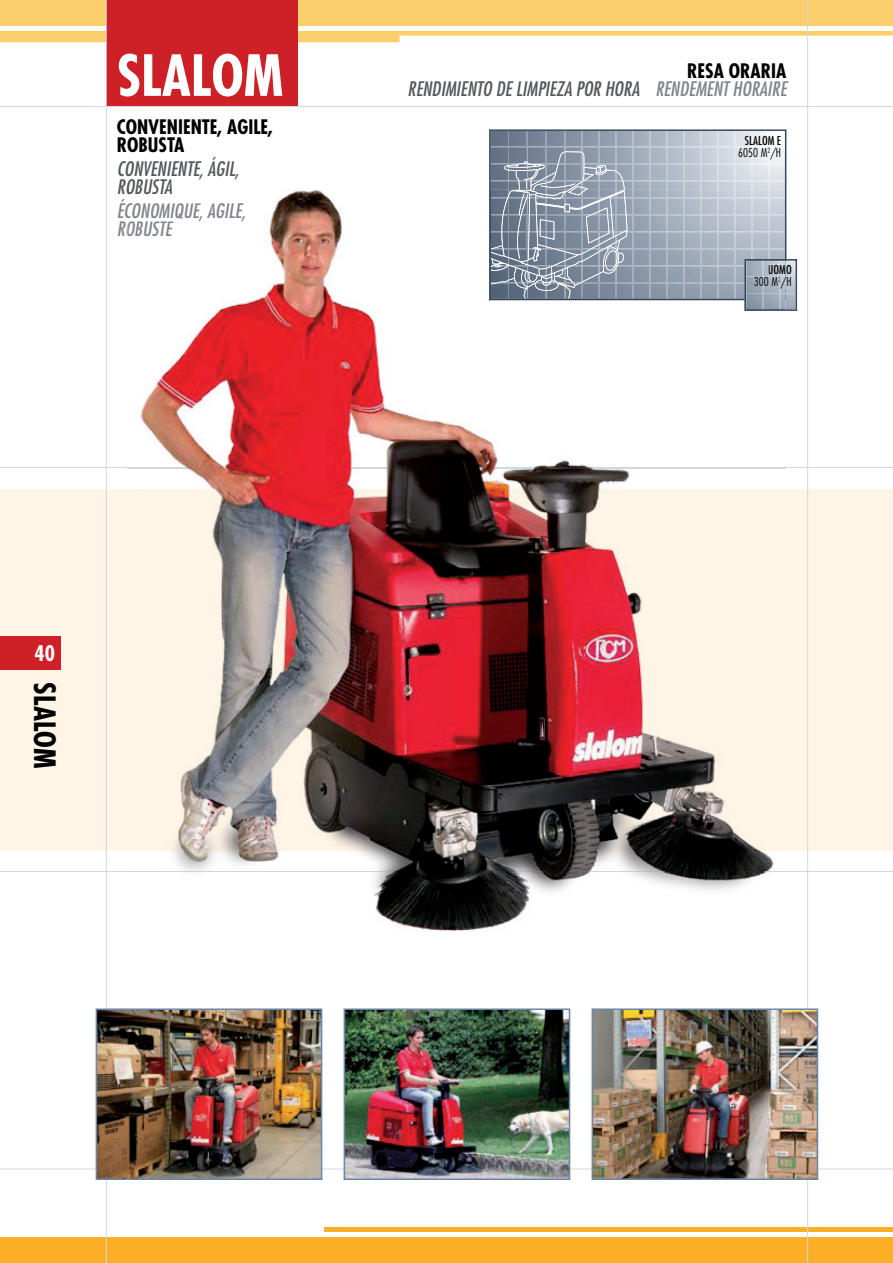
<style>
.page{position:relative;width:893px;height:1263px;background:#fff}
.page>*{position:absolute;margin:0;border:0;box-sizing:border-box;transform-origin:0 0}
.t1{font:700 condensed 55.2px "Futura";color:#fff}
.t2{font:700 condensed 28.65px "Futura";color:#000}
.t3{font:700 condensed 21px "Futura";color:#fff}
.t4{font:italic condensed 19.5px/18px "Futura";color:#54575c}
.t5{font:700 condensed 19.5px/18px "Futura";color:#000}
.t6{font:italic condensed 19.5px/18px "Futura";color:#81848b}
.t7{font:condensed 12px/12px "Futura";color:#000;text-align:center}
.t8{font:300 condensed 12px/12px "Futura";color:#000;text-align:right}
.s1{color:#595b60}
.s2{color:#84878e}
.s3{color:#81848b}
.s4{font-weight:300}
.s5{font-weight:400}
</style>
<div class="page">
<div style="left:0;top:0;width:893px;height:26px;background:#fbce6c"></div>
<svg style="left:0;top:31px;width:893px;height:11px"></svg>
<div style="left:0;top:1237px;width:893px;height:26px;background:#fbaf27"></div>
<div style="left:324px;top:1227px;width:569px;height:5px;background:#fbaf27"></div>
<div style="left:106px;top:0;width:192px;height:107px;background:#cd2027"></div>
<div style="left:0;top:489px;width:893px;height:361px;background:#fef5e7"></div>
<hr style="left:106px;top:0;width:1px;height:1263px;background:#d1d8df">
<hr style="left:0;top:467px;width:893px;height:1px;background:#d1d8df">
<hr style="left:0;top:871px;width:893px;height:1px;background:#d1d8df">
<hr style="left:0;top:106px;width:893px;height:1px;background:#d1d8df">
<hr style="left:0;top:1169px;width:893px;height:1px;background:#d1d8df">
<div style="left:0;top:636px;width:60px;height:34px;background:#cd2027"></div>
<hr style="left:807px;top:0;width:1px;height:1263px;background:#d1d8df">
<img style="left:128px;top:189px;width:657px;height:742px">
<img style="left:128px;top:489px;width:657px;height:361px">
<img style="left:128px;top:467px;width:657px;height:1px">
<img style="left:128px;top:871px;width:657px;height:1px">
<img style="left:128px;top:189px;width:44px;height:5px">
<img style="left:128px;top:199px;width:13px;height:19px">
<img style="left:141px;top:204px;width:9px;height:14px">
<img style="left:151px;top:203px;width:64px;height:19px">
<img style="left:217px;top:203px;width:8px;height:15px">
<img style="left:225px;top:204px;width:20px;height:18px">
<img style="left:128px;top:221px;width:45px;height:15px">
<svg style="left:151px;top:221px;width:22px;height:1px"></svg>
<svg style="left:489px;top:129px;width:308px;height:183px;background:#a3adba"></svg>
<img style="left:99px;top:1011px;width:220px;height:166px">
<div style="left:96px;top:1008px;width:226px;height:172px;border:2px solid #6a87a8"></div>
<img style="left:347px;top:1011px;width:220px;height:166px">
<div style="left:344px;top:1008px;width:226px;height:172px;border:2px solid #6a87a8"></div>
<img style="left:594px;top:1011px;width:221px;height:166px">
<div style="left:591px;top:1008px;width:227px;height:172px;border:2px solid #6a87a8"></div>
<h1 class="t1" style="left:117px;top:51px;width:168px">SLALOM</h1>
<p class="t5" style="left:117px;top:120px;width:158px">CONVENIENTE, AGILE,<br>ROBUSTA</p>
<p class="t4" style="left:117px;top:162px;width:124px">CONVENIENTE, ÁGIL,<br>R<span class="s1">O</span>BUSTA</p>
<p class="t6" style="left:117px;top:204px;width:130px">É<span class="s2">C</span>ONOMIQUE, AGILE,<br>R<span class="s2">O</span>BUSTE</p>
<p class="t5" style="left:687px;top:63px;width:101px">RESA ORARIA</p>
<p class="t4" style="left:407px;top:81px;width:380px">RENDIMIENTO DE LIMPIEZA POR HORA <span class="s3">RENDEMENT HORAIRE</span></p>
<p class="t7" style="left:738px;top:135px;width:44px">SLALOM E<br><span class="s4">6050 M</span><sup>2</sup><span class="s4">/H</span></p>
<p class="t8" style="left:754px;top:264px;width:39px"><span class="s5">UOMO<br></span>300 M<sup>2</sup>/H</p>
<p class="t3" style="left:34px;top:644px;width:22px">40</p>
<h2 class="t2" style="left:57px;top:682px;width:88px;rotate:90deg">SLALOM</h2>
</div>
